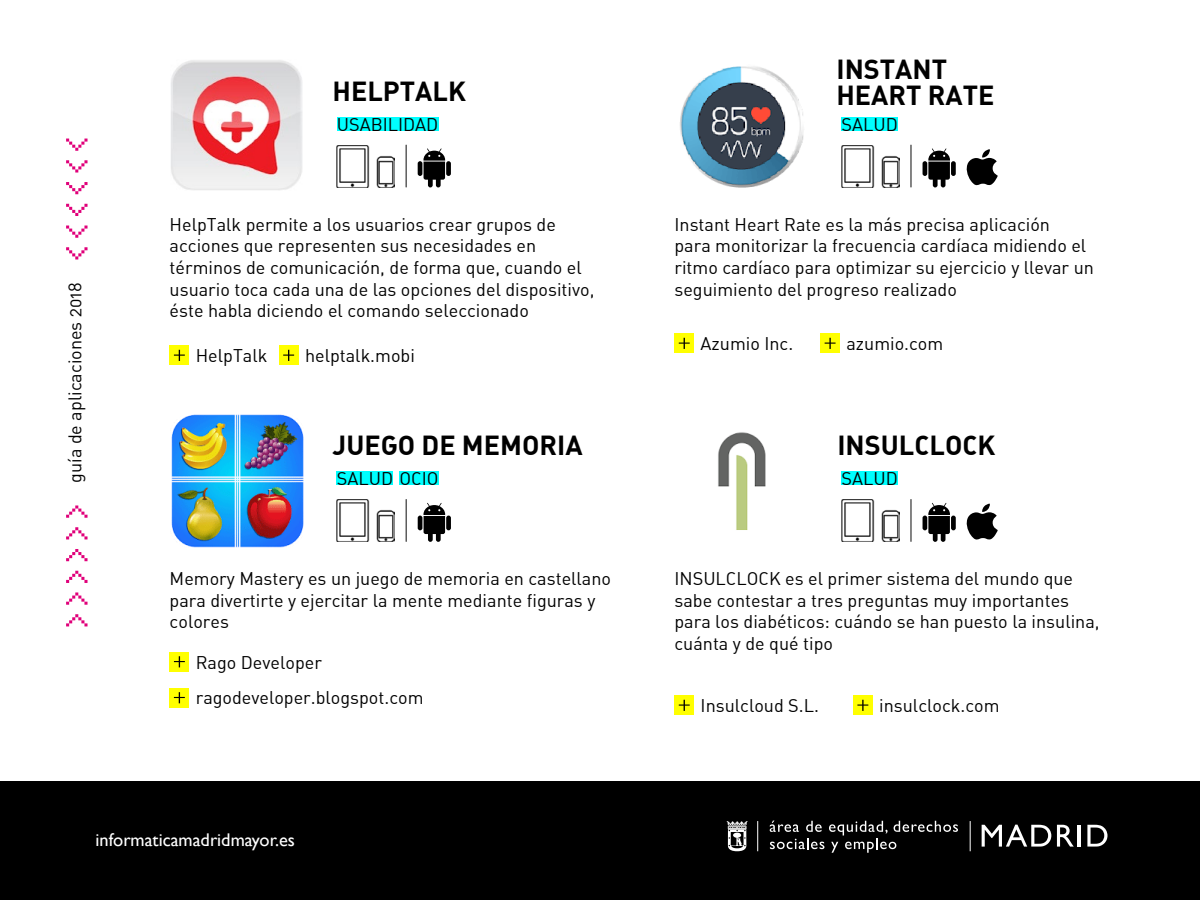
<style>
.page{position:relative;width:1200px;height:900px;background:#fff}
.page>*{position:absolute;margin:0;border:0;box-sizing:border-box;transform-origin:0 0}
.t1{font:700 27px "DIN Alternate";color:#000}
.t2{font:18.3px "Gill Sans";color:#fff}
.t3{font:18px/21.6px "DIN Alternate";color:#000}
</style>
<div class="page">
<div style="left:0;top:782px;width:1200px;height:118px;background:#000"></div>
<svg style="left:726px;top:821px;width:22px;height:30px"></svg>
<hr style="left:970px;top:821px;width:1px;height:30px;background:#fff">
<hr style="left:757px;top:821px;width:1px;height:30px;background:#fff">
<svg style="left:982px;top:825px;width:69px;height:22px"></svg>
<svg style="left:1057px;top:825px;width:17px;height:22px"></svg>
<hr style="left:1078px;top:825px;width:3px;height:22px;background:#fff">
<svg style="left:1087px;top:825px;width:21px;height:22px"></svg>
<svg style="left:770px;top:821px;width:188px;height:32px"></svg>
<svg style="left:66px;top:549px;width:22px;height:12px"></svg>
<svg style="left:66px;top:527px;width:22px;height:12px"></svg>
<svg style="left:66px;top:506px;width:22px;height:12px"></svg>
<svg style="left:66px;top:614px;width:22px;height:12px"></svg>
<svg style="left:66px;top:592px;width:22px;height:13px"></svg>
<svg style="left:66px;top:571px;width:22px;height:12px"></svg>
<svg style="left:66px;top:204px;width:22px;height:12px"></svg>
<svg style="left:66px;top:226px;width:22px;height:12px"></svg>
<svg style="left:66px;top:247px;width:22px;height:13px"></svg>
<svg style="left:66px;top:139px;width:22px;height:12px"></svg>
<svg style="left:66px;top:160px;width:22px;height:13px"></svg>
<svg style="left:66px;top:182px;width:22px;height:12px"></svg>
<img style="left:718px;top:432px;width:48px;height:98px">
<div style="left:842px;top:471px;width:56px;height:14px;background:#0ff"></div>
<img style="left:842px;top:500px;width:57px;height:42px">
<hr style="left:923px;top:516px;width:4px;height:14px;background:#000;border-radius:2px">
<svg style="left:928px;top:503px;width:22px;height:39px"></svg>
<div style="left:951px;top:516px;width:5px;height:14px;background:#000;border-radius:2px"></div>
<svg style="left:966px;top:504px;width:32px;height:36px"></svg>
<hr style="left:911px;top:499px;width:1px;height:43px;background:#000">
<div style="left:674px;top:696px;width:20px;height:19px;background:#ff0"></div>
<svg style="left:679px;top:700px;width:11px;height:11px"></svg>
<div style="left:853px;top:696px;width:20px;height:19px;background:#ff0"></div>
<svg style="left:857px;top:700px;width:11px;height:11px"></svg>
<img style="left:171px;top:414px;width:133px;height:133px">
<div style="left:337px;top:471px;width:56px;height:14px;background:#0ff"></div>
<div style="left:170px;top:652px;width:19px;height:20px;background:#ff0"></div>
<svg style="left:174px;top:656px;width:11px;height:11px"></svg>
<div style="left:170px;top:688px;width:19px;height:19px;background:#ff0"></div>
<svg style="left:174px;top:692px;width:11px;height:11px"></svg>
<div style="left:400px;top:471px;width:39px;height:14px;background:#0ff"></div>
<img style="left:337px;top:500px;width:58px;height:42px">
<hr style="left:418px;top:516px;width:4px;height:14px;background:#000;border-radius:2px">
<svg style="left:423px;top:503px;width:22px;height:39px"></svg>
<div style="left:446px;top:516px;width:5px;height:14px;background:#000;border-radius:2px"></div>
<hr style="left:406px;top:499px;width:1px;height:43px;background:#000">
<img style="left:680px;top:66px;width:124px;height:122px">
<div style="left:842px;top:117px;width:56px;height:14px;background:#0ff"></div>
<div style="left:674px;top:334px;width:20px;height:19px;background:#ff0"></div>
<svg style="left:679px;top:338px;width:11px;height:11px"></svg>
<div style="left:820px;top:334px;width:20px;height:19px;background:#ff0"></div>
<svg style="left:825px;top:338px;width:11px;height:11px"></svg>
<img style="left:842px;top:145px;width:57px;height:42px">
<hr style="left:923px;top:161px;width:4px;height:15px;background:#000;border-radius:2px">
<svg style="left:928px;top:148px;width:22px;height:39px"></svg>
<div style="left:951px;top:161px;width:5px;height:15px;background:#000;border-radius:2px"></div>
<svg style="left:966px;top:149px;width:32px;height:36px"></svg>
<hr style="left:911px;top:145px;width:1px;height:42px;background:#000">
<img style="left:171px;top:60px;width:132px;height:130px">
<div style="left:337px;top:117px;width:101px;height:14px;background:#0ff"></div>
<div style="left:170px;top:346px;width:19px;height:19px;background:#ff0"></div>
<svg style="left:174px;top:350px;width:11px;height:11px"></svg>
<div style="left:279px;top:346px;width:19px;height:19px;background:#ff0"></div>
<svg style="left:283px;top:350px;width:11px;height:11px"></svg>
<img style="left:337px;top:145px;width:58px;height:42px">
<hr style="left:418px;top:161px;width:4px;height:15px;background:#000;border-radius:2px">
<svg style="left:423px;top:148px;width:22px;height:39px"></svg>
<div style="left:446px;top:161px;width:5px;height:15px;background:#000;border-radius:2px"></div>
<hr style="left:406px;top:145px;width:1px;height:42px;background:#000">
<p class="t3" style="left:64px;top:483px;width:202px;rotate:-90deg">guía de aplicaciones 2018</p>
<h1 class="t1" style="left:836px;top:52px;width:112px">INSTANT</h1>
<h1 class="t1" style="left:333px;top:73px;width:135px">HELPTALK</h1>
<h1 class="t1" style="left:836px;top:77px;width:160px">HEART RATE</h1>
<p class="t3" style="left:337px;top:113px;width:103px">USABILIDAD</p>
<p class="t3" style="left:842px;top:113px;width:58px">SALUD</p>
<p class="t3" style="left:170px;top:213px;width:426px">HelpTalk permite a los usuarios crear grupos de acciones que representen sus necesidades en términos de comunicación, de forma que, cuando el usuario toca cada una de las opciones del dispositivo, éste habla diciendo el comando seleccionado</p>
<p class="t3" style="left:196px;top:344px;width:73px">HelpTalk</p>
<p class="t3" style="left:305px;top:344px;width:111px">helptalk.mobi</p>
<h1 class="t1" style="left:333px;top:428px;width:252px">JUEGO DE MEMORIA</h1>
<p class="t3" style="left:337px;top:467px;width:103px">SALUD OCIO</p>
<p class="t3" style="left:170px;top:567px;width:443px">Memory Mastery es un juego de memoria en castellano para divertirte y ejercitar la mente mediante figuras y colores</p>
<p class="t3" style="left:196px;top:644px;width:229px;line-height:35.8px">Rago Developer ragodeveloper.blogspot.com</p>
<p class="t3" style="left:674px;top:213px;width:421px">Instant Heart Rate es la más precisa aplicación<br>para monitorizar la frecuencia cardíaca midiendo el ritmo cardíaco para optimizar su ejercicio y llevar un seguimiento del progreso realizado</p>
<p class="t3" style="left:701px;top:332px;width:94px">Azumio Inc.</p>
<p class="t3" style="left:847px;top:332px;width:98px">azumio.com</p>
<h1 class="t1" style="left:837px;top:428px;width:160px">INSULCLOCK</h1>
<p class="t3" style="left:842px;top:467px;width:58px">SALUD</p>
<p class="t3" style="left:674px;top:567px;width:427px">INSULCLOCK es el primer sistema del mundo que sabe contestar a tres preguntas muy importantes para los diabéticos: cuándo se han puesto la insulina, cuánta y de qué tipo</p>
<p class="t3" style="left:701px;top:694px;width:120px">Insulcloud S.L.</p>
<p class="t3" style="left:879px;top:694px;width:122px">insulclock.com</p>
<p class="t2" style="left:96px;top:829px;width:201px">informaticamadridmayor.es</p>
</div>
